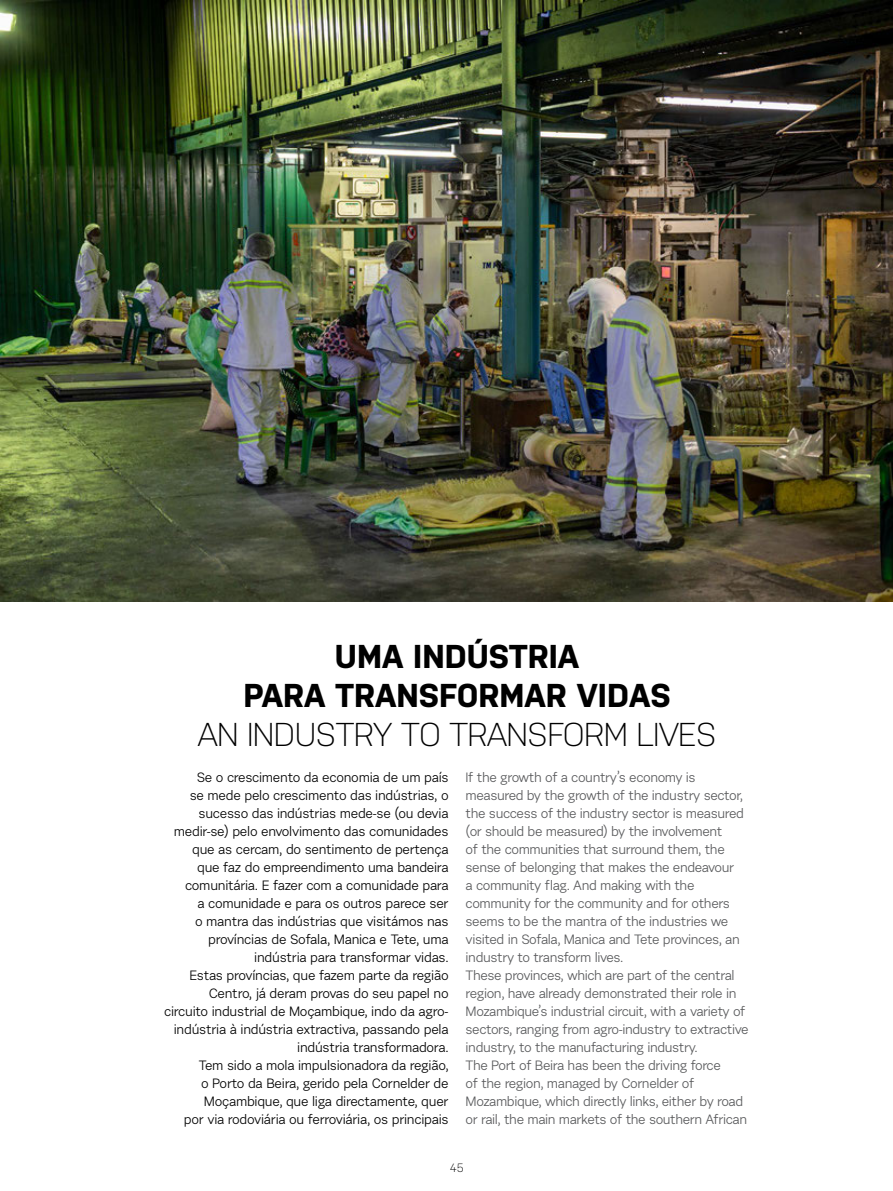
<style>
.page{position:relative;width:893px;height:1191px;background:#fff}
.page>*{position:absolute;margin:0;border:0;box-sizing:border-box;transform-origin:0 0}
.t1{font:700 33px/39px "Nudista";color:#000;text-align:center}
.t2{font:300 33px "Nudista";letter-spacing:-.02em;color:#000}
.t3{font:13.5px/18px "Urban Grotesk Re Bo";letter-spacing:-.03em;color:#58595b}
.t4{font:13.5px/18px "Urban Grotesk Re Bo";letter-spacing:-.02em;color:#000;text-align:right}
.t5{font:300 12px "Nudista";color:#000}
</style>
<div class="page">
<img style="left:0;top:0;width:893px;height:602px">
<h1 class="t1" style="left:243px;top:634px;width:429px">UMA INDÚSTRIA<br>PARA TRANSFORMAR VIDAS</h1>
<h1 class="t2" style="left:198px;top:711px;width:520px">AN INDUSTRY TO TRANSFORM LIVES</h1>
<p class="t4" style="left:164px;top:768px;width:286px">Se o crescimento da economia de um país<br>se mede pelo crescimento das indústrias, o sucesso das indústrias mede-se (ou devia medir-se) pelo envolvimento das comunidades que as cercam, do sentimento de pertença<br>que faz do empreendimento uma bandeira comunitária. E fazer com a comunidade para<br>a comunidade e para os outros parece ser<br>o mantra das indústrias que visitámos nas províncias de Sofala, Manica e Tete, uma indústria para transformar vidas.<br>Estas províncias, que fazem parte da região Centro, já deram provas do seu papel no circuito industrial de Moçambique, indo da agro&shy;indústria à indústria extractiva, passando pela indústria transformadora.<br>Tem sido a mola impulsionadora da região,<br>o Porto da Beira, gerido pela Cornelder de Moçambique, que liga directamente, quer<br>por via rodoviária ou ferroviária, os principais</p>
<p class="t3" style="left:466px;top:768px;width:285px">If the growth of a country’s economy is measured by the growth of the industry sector, the success of the industry sector is measured (or should be measured) by the involvement<br>of the communities that surround them, the sense of belonging that makes the endeavour<br>a community flag. And making with the community for the community and for others seems to be the mantra of the industries we visited in Sofala, Manica and Tete provinces, an industry to transform lives.<br>These provinces, which are part of the central region, have already demonstrated their role in Mozambique’s industrial circuit, with a variety of sectors, ranging from agro-industry to extractive industry, to the manufacturing industry.<br>The Port of Beira has been the driving force<br>of the region, managed by Cornelder of Mozambique, which directly links, either by road or rail, the main markets of the southern African</p>
<p class="t5" style="left:450px;top:1159px;width:15px">45</p>
</div>
